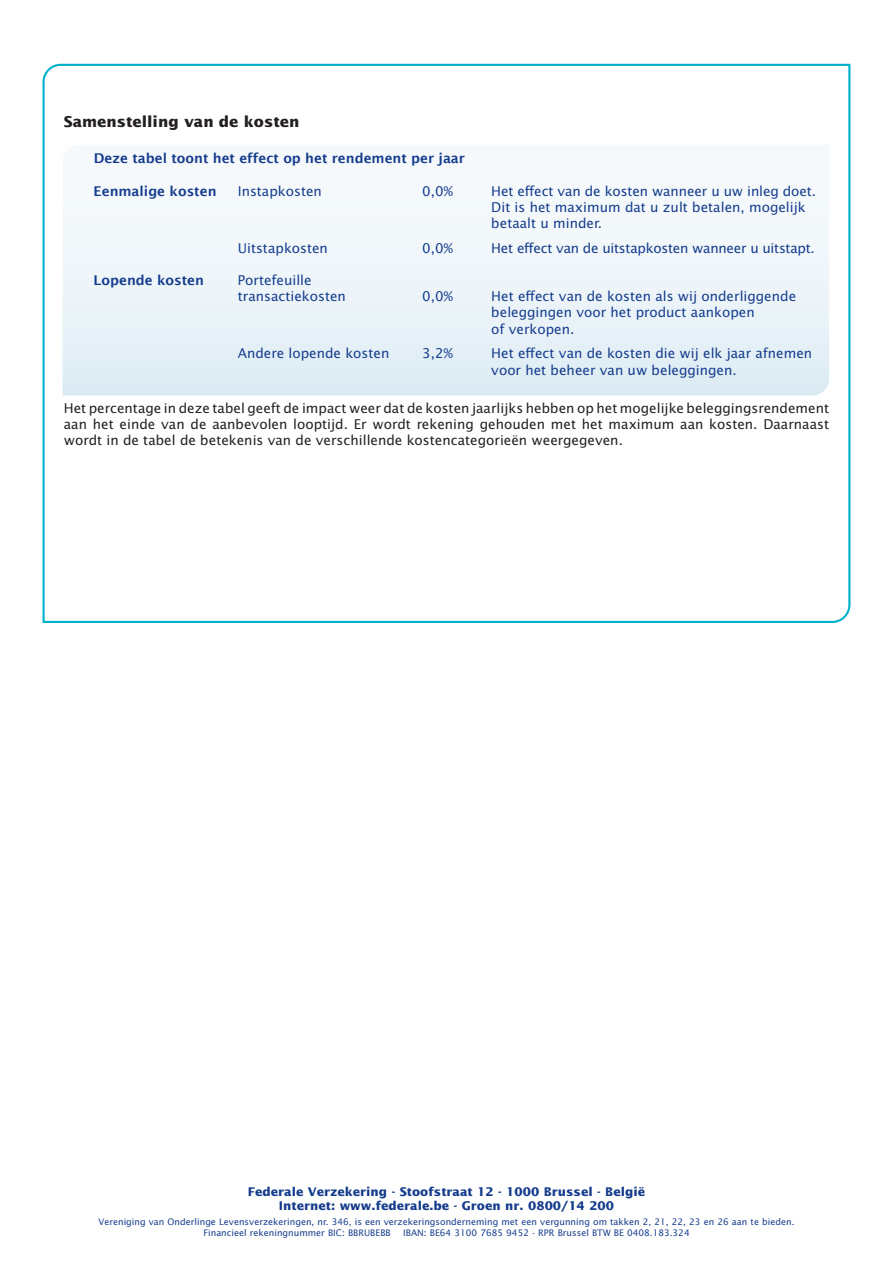
<style>
.page{position:relative;width:893px;height:1263px;background:#fff}
.page>*{position:absolute;margin:0;border:0;box-sizing:border-box;transform-origin:0 0}
.t1{font:700 15px "Lucida Sans Std";color:#231f20}
.t2{font:13.5px "Lucida Sans Std";color:#153c8d}
.t3{font:13.5px/16.2px "Lucida Sans Std";color:#231f20;text-align:justify}
.t4{font:600 13.5px "Lucida Sans";color:#153c8d}
.t5{font:13.5px "Lucida Sans Std";letter-spacing:-.02em;color:#153c8d}
.address{font:700 12px "Lucida Sans Std";color:#153c8d}
.address_small{font:9px "Lucida Sans Std";color:#153c8d}
</style>
<div class="page">
<svg style="left:42px;top:63px;width:809px;height:560px"></svg>
<svg style="left:63px;top:145px;width:766px;height:250px;fill:#f0f6fa"></svg>
<p class="t1" style="left:64px;top:113px;width:237px">Samenstelling van de kosten</p>
<p class="t4" style="left:94px;top:151px;width:373px">Deze tabel toont het effect op het rendement per jaar</p>
<p class="t4" style="left:94px;top:183px;width:124px">Eenmalige kosten</p>
<p class="t2" style="left:238px;top:183px;width:86px">Instapkosten</p>
<p class="t2" style="left:422px;top:183px;width:32px">0,0%</p>
<p class="t2" style="left:491px;top:183px;width:326px">Het effect van de kosten wanneer u uw inleg doet.</p>
<p class="t2" style="left:491px;top:199px;width:316px">Dit is het maximum dat u zult betalen, mogelijk</p>
<p class="t2" style="left:491px;top:215px;width:112px">betaalt u minder.</p>
<p class="t2" style="left:238px;top:240px;width:92px">Uitstapkosten</p>
<p class="t2" style="left:422px;top:240px;width:32px">0,0%</p>
<p class="t5" style="left:491px;top:240px;width:325px">Het effect van de uitstapkosten wanneer u uitstapt.</p>
<p class="t4" style="left:94px;top:272px;width:112px">Lopende kosten</p>
<p class="t2" style="left:238px;top:272px;width:75px">Portefeuille</p>
<p class="t2" style="left:238px;top:289px;width:110px">transactiekosten</p>
<p class="t2" style="left:422px;top:289px;width:32px">0,0%</p>
<p class="t2" style="left:491px;top:289px;width:306px">Het effect van de kosten als wij onderliggende</p>
<p class="t2" style="left:491px;top:305px;width:265px">beleggingen voor het product aankopen</p>
<p class="t2" style="left:491px;top:321px;width:85px">of verkopen.</p>
<p class="t2" style="left:238px;top:346px;width:153px">Andere lopende kosten</p>
<p class="t2" style="left:422px;top:346px;width:32px">3,2%</p>
<p class="t2" style="left:491px;top:346px;width:322px">Het effect van de kosten die wij elk jaar afnemen</p>
<p class="t2" style="left:491px;top:362px;width:247px">voor het beheer van uw beleggingen.</p>
<p class="t3" style="left:64px;top:400px;width:767px">Het percentage in deze tabel geeft de impact weer dat de kosten jaarlijks hebben op het mogelijke beleggingsrendement aan het einde van de aanbevolen looptijd. Er wordt rekening gehouden met het maximum aan kosten. Daarnaast wordt in de tabel de betekenis van de verschillende kostencategorieën weergegeven.</p>
<p class="address" style="left:248px;top:1185px;width:399px">Federale Verzekering - Stoofstraat 12 - 1000 Brussel - België</p>
<p class="address" style="left:279px;top:1199px;width:337px">Internet: www.federale.be - Groen nr. 0800/14 200</p>
<p class="address_small" style="left:98px;top:1217px;width:697px">Vereniging van Onderlinge Levensverzekeringen, nr. 346, is een verzekeringsonderneming met een vergunning om takken 2, 21, 22, 23 en 26 aan te bieden.</p>
<p class="address_small" style="left:203px;top:1227px;width:189px">Financieel rekeningnummer BIC: BBRUBEBB</p>
<p class="address_small" style="left:403px;top:1227px;width:288px">IBAN: BE64 3100 7685 9452 - RPR Brussel BTW BE 0408.183.324</p>
</div>
